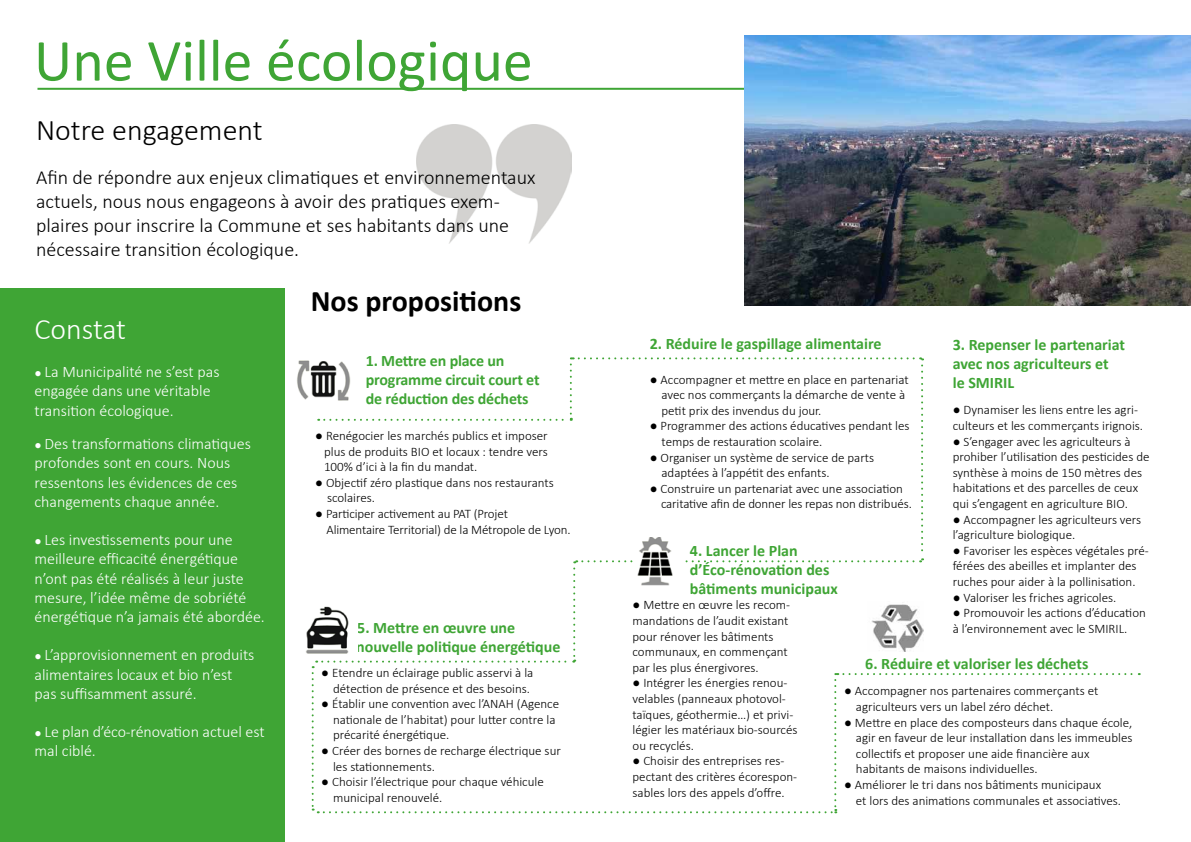
<style>
.page{position:relative;width:1191px;height:842px;background:#fff}
.page>*{position:absolute;margin:0;border:0;box-sizing:border-box;transform-origin:0 0}
.t1{font:60px "Calibri";color:#3fa535}
.t2{font:300 30px "Calibri";color:#000}
.t3{font:700 30px "Calibri";color:#000}
.t4{font:300 30px "Calibri";letter-spacing:-.005em;color:#fff}
.t5{font:300 20px/24px "Calibri";color:#000}
.t6{font:300 16px/19.2px "Calibri";color:#fff}
.t7{font:700 16px/19.2px "Calibri";color:#3fa535}
.t8{font:300 13px/15.6px "Calibri";color:#000}
.s1{font-weight:400;font-size:12px}
.s2{font-weight:400}
</style>
<div class="page">
<img style="left:416px;top:124px;width:156px;height:120px">
<div style="left:0;top:289px;width:284px;height:553px;background:#3fa535"></div>
<img style="left:306px;top:624px;width:6px;height:30px">
<img style="left:297px;top:360px;width:15px;height:40px">
<hr style="left:37px;top:88px;width:1117px;height:2px;background:#3fa535">
<img style="left:744px;top:35px;width:447px;height:271px">
<svg style="left:312px;top:357px;width:827px;height:456px"></svg>
<img style="left:635px;top:538px;width:48px;height:51px">
<h1 class="t1" style="left:34px;top:19px;width:500px">Une Ville écologique</h1>
<h2 class="t2" style="left:36px;top:112px;width:228px">Notre engagement</h2>
<h3 class="t5" style="left:36px;top:165px;width:501px">Afin de répondre aux enjeux climatiques et environnementaux actuels, nous nous engageons à avoir des pratiques exem&shy;plaires pour inscrire la Commune et ses habitants dans une nécessaire transition écologique.</h3>
<h2 class="t4" style="left:35px;top:310px;width:93px">Constat</h2>
<p class="t6" style="left:35px;top:362px;width:186px"><span class="s1">●</span> La Municipalité ne s’est pas engagée dans une véritable transition écologique.</p>
<p class="t6" style="left:35px;top:434px;width:218px"><span class="s1">●</span> Des transformations climatiques profondes sont en cours. Nous ressentons les évidences de ces changements chaque année.</p>
<p class="t6" style="left:35px;top:530px;width:232px"><span class="s1">●</span> Les investissements pour une meilleure efficacité énergétique n’ont pas été réalisés à leur juste mesure, l’idée même de sobriété énergétique n’a jamais été abordée.</p>
<p class="t6" style="left:35px;top:645px;width:221px"><span class="s1">●</span> L’approvisionnement en produits alimentaires locaux et bio n’est pas suffisamment assuré.</p>
<p class="t6" style="left:35px;top:722px;width:232px"><span class="s1">●</span> Le plan d’éco-rénovation actuel est mal ciblé.</p>
<h2 class="t3" style="left:311px;top:280px;width:212px">Nos propositions</h2>
<p class="t7" style="left:366px;top:351px;width:175px">1. Mettre en place un programme circuit court et de réduction des déchets</p>
<p class="t8" style="left:324px;top:428px;width:225px;text-align:justify;text-indent:-9px"><span class="s2">●</span> Renégocier les marchés publics et imposer plus de produits BIO et locaux : tendre vers 100% d’ici à la fin du mandat.</p>
<p class="t8" style="left:327px;top:474px;width:228px;text-indent:-12px"><span class="s2">●</span> Objectif zéro plastique dans nos restaurants scolaires.</p>
<p class="t8" style="left:326px;top:506px;width:246px;text-indent:-11px"><span class="s2">●</span> Participer activement au PAT (Projet<br>Alimentaire Territorial) de la Métropole de Lyon.</p>
<p class="t7" style="left:356px;top:618px;width:206px">5. Mettre en œuvre une nouvelle politique énergétique</p>
<p class="t8" style="left:321px;top:665px;width:213px;text-align:right"><span class="s2">●</span> Etendre un éclairage public asservi à la détection de présence et des besoins.</p>
<p class="t8" style="left:333px;top:696px;width:228px;text-indent:-12px"><span class="s2">●</span> Établir une convention avec l’ANAH (Agence nationale de l’habitat) pour lutter contre la précarité énergétique.</p>
<p class="t8" style="left:333px;top:743px;width:229px;text-indent:-12px"><span class="s2">●</span> Créer des bornes de recharge électrique sur les stationnements.</p>
<p class="t8" style="left:333px;top:774px;width:212px;text-indent:-12px"><span class="s2">●</span> Choisir l’électrique pour chaque véhicule municipal renouvelé.</p>
<p class="t7" style="left:650px;top:334px;width:233px">2. Réduire le gaspillage alimentaire</p>
<p class="t8" style="left:661px;top:371px;width:249px;text-indent:-12px"><span class="s2">●</span> Accompagner et mettre en place en partenariat avec nos commerçants la démarche de vente à petit prix des invendus du jour.</p>
<p class="t8" style="left:661px;top:418px;width:250px;text-indent:-12px"><span class="s2">●</span> Programmer des actions éducatives pendant les temps de restauration scolaire.</p>
<p class="t8" style="left:661px;top:449px;width:214px;text-indent:-12px"><span class="s2">●</span> Organiser un système de service de parts adaptées à l’appétit des enfants.</p>
<p class="t8" style="left:661px;top:481px;width:253px;text-indent:-11px"><span class="s2">●</span> Construire un partenariat avec une association caritative afin de donner les repas non distribués.</p>
<p class="t7" style="left:690px;top:541px;width:149px">4. Lancer le Plan d’Éco-rénovation des bâtiments municipaux</p>
<p class="t7" style="left:952px;top:335px;width:174px">3. Repenser le partenariat avec nos agriculteurs et<br>le SMIRIL</p>
<p class="t8" style="left:952px;top:402px;width:192px"><span class="s2">●</span> Dynamiser les liens entre les agri&shy;culteurs et les commerçants irignois.</p>
<p class="t8" style="left:952px;top:433px;width:198px"><span class="s2">●</span> S’engager avec les agriculteurs à prohiber l’utilisation des pesticides de synthèse à moins de 150 mètres des habitations et des parcelles de ceux qui s’engagent en agriculture BIO.</p>
<p class="t8" style="left:952px;top:511px;width:190px"><span class="s2">●</span> Accompagner les agriculteurs vers l’agriculture biologique.</p>
<p class="t8" style="left:952px;top:543px;width:197px"><span class="s2">●</span> Favoriser les espèces végétales pré&shy;férées des abeilles et implanter des ruches pour aider à la pollinisation.</p>
<p class="t8" style="left:952px;top:589px;width:165px"><span class="s2">●</span> Valoriser les friches agricoles.</p>
<p class="t8" style="left:952px;top:605px;width:195px"><span class="s2">●</span> Promouvoir les actions d’éducation à l’environnement avec le SMIRIL.</p>
<p class="t8" style="left:632px;top:597px;width:159px"><span class="s2">●</span> Mettre en œuvre les recom&shy;mandations de l’audit existant pour rénover les bâtiments communaux, en commençant par les plus énergivores.</p>
<p class="t8" style="left:632px;top:675px;width:167px"><span class="s2">●</span> Intégrer les énergies renou&shy;velables (panneaux photovol&shy;taïques, géothermie…) et privi&shy;légier les matériaux bio-sourcés ou recyclés.</p>
<p class="t8" style="left:632px;top:753px;width:166px"><span class="s2">●</span> Choisir des entreprises res&shy;pectant des critères écorespon&shy;sables lors des appels d’offre.</p>
<p class="t7" style="left:865px;top:654px;width:225px">6. Réduire et valoriser les déchets</p>
<p class="t8" style="left:856px;top:683px;width:244px;text-indent:-12px"><span class="s2">●</span> Accompagner nos partenaires commerçants et agriculteurs vers un label zéro déchet.</p>
<p class="t8" style="left:856px;top:714px;width:278px;text-indent:-12px"><span class="s2">●</span> Mettre en place des composteurs dans chaque école, agir en faveur de leur installation dans les immeubles collectifs et proposer une aide financière aux habitants de maisons individuelles.</p>
<p class="t8" style="left:856px;top:777px;width:266px;text-indent:-12px"><span class="s2">●</span> Améliorer le tri dans nos bâtiments municipaux<br>et lors des animations communales et associatives.</p>
</div>
